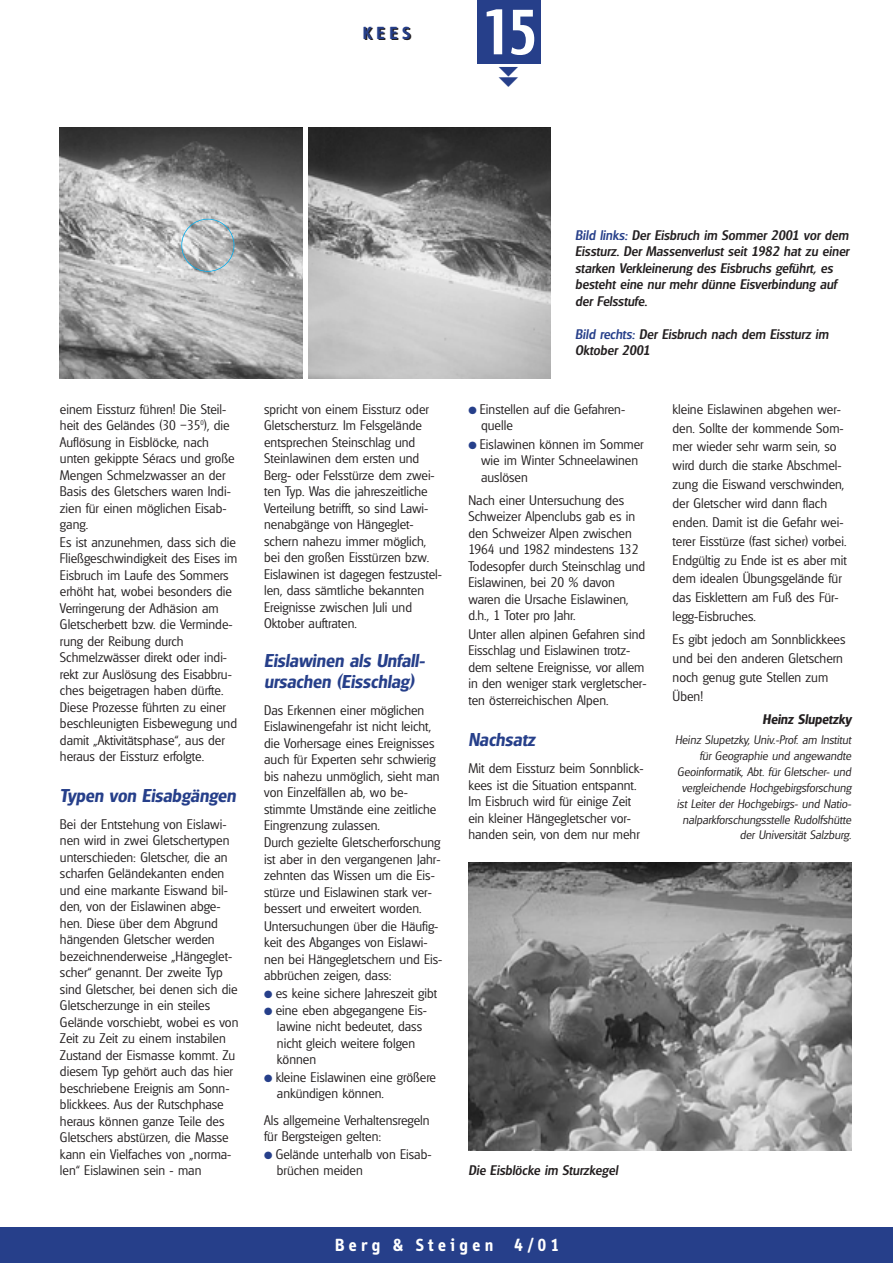
<style>
.page{position:relative;width:893px;height:1263px;background:#fff}
.page>*{position:absolute;margin:0;border:0;box-sizing:border-box;transform-origin:0 0}
.t1{font:54px "Techno";color:#fff}
.t2{font:italic 600 18px/21px "Glasgow";color:#263f8a}
.t3{font:700 18px "Info";letter-spacing:.245em;color:#fff}
.t4{font:700 18px "Info";color:#231f20}
.t5{font:300 13.5px/16.5px "Glasgow";color:#231f20}
.t6{font:italic 500 13.5px/16.5px "Glasgow";color:#231f20}
.t7{font:italic 600 13.5px "Glasgow";color:#231f20}
.t8{font:italic 300 12px/15.9px "Glasgow";color:#231f20;text-align:right}
.s1{color:#263f8a}
</style>
<div class="page">
<div style="left:1px;top:1227px;width:891px;height:35px;background:#263f8a"></div>
<div style="left:477px;top:0;width:64px;height:64px;background:#263f8a"></div>
<img style="left:60px;top:128px;width:242px;height:250px">
<img style="left:308px;top:128px;width:243px;height:250px">
<img style="left:468px;top:862px;width:383px;height:289px">
<div style="left:181px;top:219px;width:53px;height:53px;border:2px solid #00aeef;border-radius:50%"></div>
<h2 class="t4" style="left:364px;top:27px;width:49px">KEES</h2>
<h1 class="t1" style="left:482px;top:0;width:55px">15</h1>
<p class="t5" style="left:60px;top:402px;width:176px">einem Eissturz führen! Die Steil&shy;heit des Geländes (30 –35<sup>0</sup>), die<br>Auflösung in Eisblöcke, nach unten gekippte Séracs und große<br>Mengen Schmelzwasser an der<br>Basis des Gletschers waren Indi&shy;zien für einen möglichen Eisab&shy;gang.</p>
<p class="t5" style="left:60px;top:535px;width:179px">Es ist anzunehmen, dass sich die<br>Fließgeschwindigkeit des Eises im<br>Eisbruch im Laufe des Sommers erhöht hat, wobei besonders die<br>Verringerung der Adhäsion am<br>Gletscherbett bzw. die Verminde&shy;rung der Reibung durch<br>Schmelzwässer direkt oder indi&shy;rekt zur Auslösung des Eisabbru&shy;ches beigetragen haben dürfte.<br>Diese Prozesse führten zu einer beschleunigten Eisbewegung und damit „Aktivitätsphase“, aus der heraus der Eissturz erfolgte.</p>
<h2 class="t2" style="left:60px;top:786px;width:177px">Typen von Eisabgängen</h2>
<p class="t5" style="left:60px;top:817px;width:180px">Bei der Entstehung von Eislawi&shy;nen wird in zwei Gletschertypen unterschieden: Gletscher, die an scharfen Geländekanten enden und eine markante Eiswand bil&shy;den, von der Eislawinen abge&shy;hen. Diese über dem Abgrund hängenden Gletscher werden bezeichnenderweise „Hängeglet&shy;scher“ genannt. Der zweite Typ sind Gletscher, bei denen sich die<br>Gletscherzunge in ein steiles<br>Gelände vorschiebt, wobei es von<br>Zeit zu Zeit zu einem instabilen<br>Zustand der Eismasse kommt. Zu diesem Typ gehört auch das hier beschriebene Ereignis am Sonn&shy;blickkees. Aus der Rutschphase heraus können ganze Teile des<br>Gletschers abstürzen, die Masse kann ein Vielfaches von „norma&shy;len“ Eislawinen sein - man</p>
<p class="t5" style="left:264px;top:402px;width:179px">spricht von einem Eissturz oder<br>Gletschersturz. Im Felsgelände entsprechen Steinschlag und<br>Steinlawinen dem ersten und<br>Berg- oder Felsstürze dem zwei&shy;ten Typ. Was die jahreszeitliche<br>Verteilung betrifft, so sind Lawi&shy;nenabgänge von Hängeglet&shy;schern nahezu immer möglich, bei den großen Eisstürzen bzw.<br>Eislawinen ist dagegen festzustel&shy;len, dass sämtliche bekannten<br>Ereignisse zwischen Juli und<br>Oktober auftraten.</p>
<h2 class="t2" style="left:264px;top:652px;width:162px">Eislawinen als Unfall&shy;ursachen (Eisschlag)</h2>
<p class="t5" style="left:264px;top:703px;width:180px">Das Erkennen einer möglichen<br>Eislawinengefahr ist nicht leicht, die Vorhersage eines Ereignisses auch für Experten sehr schwierig bis nahezu unmöglich, sieht man von Einzelfällen ab, wo be&shy;stimmte Umstände eine zeitliche<br>Eingrenzung zulassen.<br>Durch gezielte Gletscherforschung ist aber in den vergangenen Jahr&shy;zehnten das Wissen um die Eis&shy;stürze und Eislawinen stark ver&shy;bessert und erweitert worden.<br>Untersuchungen über die Häufig&shy;keit des Abganges von Eislawi&shy;nen bei Hängegletschern und Eis&shy;abbrüchen zeigen, dass:</p>
<p class="t5" style="left:264px;top:986px;width:174px"><span class="s1">●</span> es keine sichere Jahreszeit gibt</p>
<p class="t5" style="left:277px;top:1003px;width:152px;text-indent:-13px"><span class="s1">●</span> eine eben abgegangene Eis&shy;lawine nicht bedeutet, dass nicht gleich weitere folgen können</p>
<p class="t5" style="left:277px;top:1070px;width:160px;text-indent:-13px"><span class="s1">●</span> kleine Eislawinen eine größere ankündigen können.</p>
<p class="t5" style="left:264px;top:1113px;width:167px">Als allgemeine Verhaltensregeln für Bergsteigen gelten:</p>
<p class="t5" style="left:277px;top:1147px;width:156px;text-indent:-13px"><span class="s1">●</span> Gelände unterhalb von Eisab&shy;brüchen meiden</p>
<p class="t6" style="left:575px;top:228px;width:275px"><span class="s1">Bild links:</span> Der Eisbruch im Sommer 2001 vor dem Eissturz. Der Massenverlust seit 1982 hat zu einer starken Verkleinerung des Eisbruchs geführt, es besteht eine nur mehr dünne Eisverbindung auf der Felsstufe.</p>
<p class="t6" style="left:575px;top:327px;width:255px"><span class="s1">Bild rechts:</span> Der Eisbruch nach dem Eissturz im<br>Oktober 2001</p>
<p class="t5" style="left:481px;top:402px;width:145px;text-indent:-13px"><span class="s1">●</span> Einstellen auf die Gefahren&shy;quelle</p>
<p class="t5" style="left:481px;top:437px;width:164px;text-indent:-13px"><span class="s1">●</span> Eislawinen können im Sommer wie im Winter Schneelawinen auslösen</p>
<p class="t5" style="left:468px;top:493px;width:178px">Nach einer Untersuchung des<br>Schweizer Alpenclubs gab es in den Schweizer Alpen zwischen<br>1964 und 1982 mindestens 132<br>Todesopfer durch Steinschlag und<br>Eislawinen, bei 20 % davon waren die Ursache Eislawinen, d.h., 1 Toter pro Jahr.</p>
<p class="t5" style="left:468px;top:627px;width:180px">Unter allen alpinen Gefahren sind Eisschlag und Eislawinen trotz&shy;dem seltene Ereignisse, vor allem in den weniger stark vergletscher&shy;ten österreichischen Alpen.</p>
<h2 class="t2" style="left:468px;top:730px;width:68px">Nachsatz</h2>
<p class="t5" style="left:468px;top:761px;width:177px">Mit dem Eissturz beim Sonnblick&shy;kees ist die Situation entspannt.<br>Im Eisbruch wird für einige Zeit ein kleiner Hängegletscher vor&shy;handen sein, von dem nur mehr</p>
<p class="t5" style="left:672px;top:401px;width:176px;line-height:18.9px">kleine Eislawinen abgehen wer&shy;den. Sollte der kommende Som&shy;mer wieder sehr warm sein, so wird durch die starke Abschmel&shy;zung die Eiswand verschwinden, der Gletscher wird dann flach enden. Damit ist die Gefahr wei&shy;terer Eisstürze (fast sicher) vorbei.<br>Endgültig zu Ende ist es aber mit dem idealen Übungsgelände für das Eisklettern am Fuß des Für&shy;legg-Eisbruches.</p>
<p class="t5" style="left:672px;top:631px;width:174px;line-height:18.9px">Es gibt jedoch am Sonnblickkees und bei den anderen Gletschern noch genug gute Stellen zum<br>Üben!</p>
<p class="t7" style="left:762px;top:714px;width:90px">Heinz Slupetzky</p>
<p class="t8" style="left:675px;top:733px;width:178px">Heinz Slupetzky, Univ.-Prof. am Institut für Geographie und angewandte Geoinformatik, Abt. für Gletscher- und vergleichende Hochgebirgsforschung ist Leiter der Hochgebirgs- und Natio&shy;nalparkforschungsstelle Rudolfshütte der Universität Salzburg.</p>
<p class="t6" style="left:468px;top:1163px;width:151px">Die Eisblöcke im Sturzkegel</p>
<h2 class="t3" style="left:335px;top:1238px;width:226px">Berg &amp; Steigen 4/01</h2>
</div>
